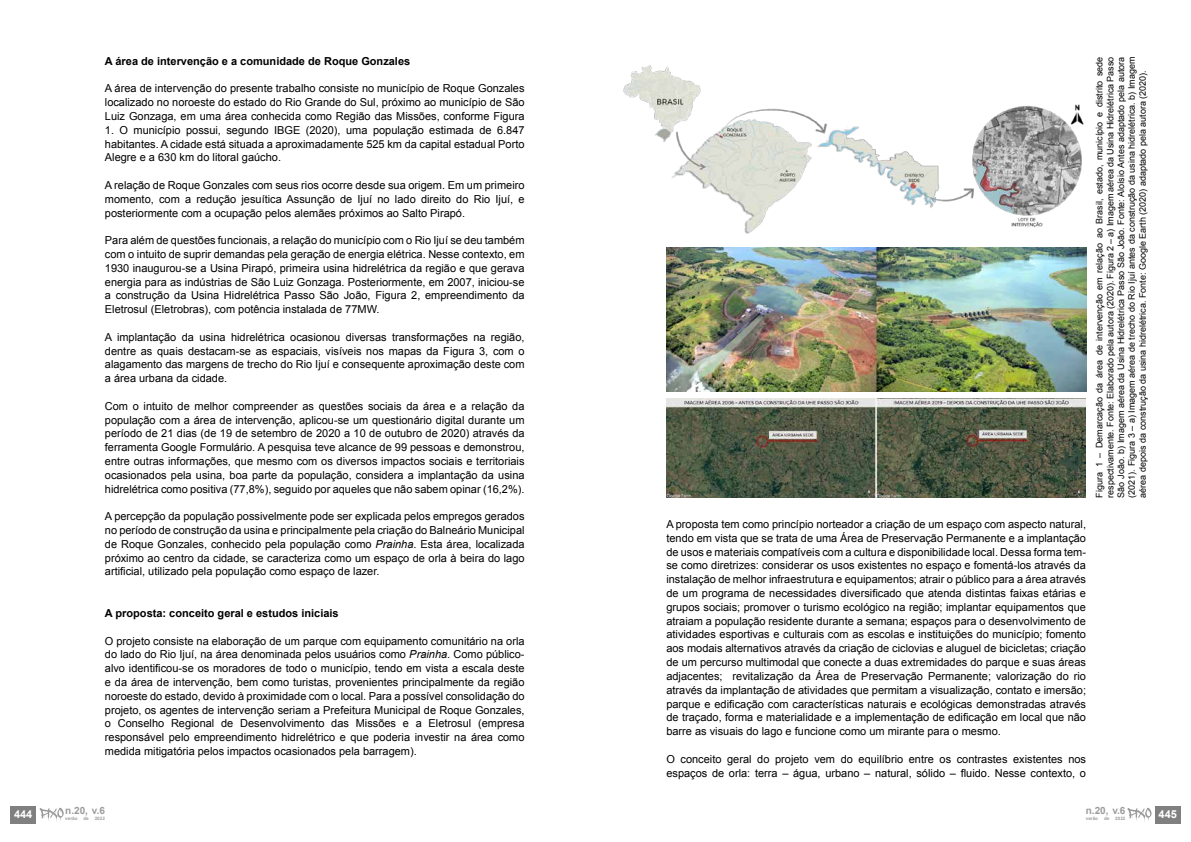
<style>
.page{position:relative;width:1191px;height:842px;background:#fff}
.page>*{position:absolute;margin:0;border:0;box-sizing:border-box;transform-origin:0 0}
.t1{font:11px/13.8px "Arial";color:#000;text-align:justify}
.t2{font:700 11px "Arial";color:#000}
.t3{font:700 11px "Arial";color:#fff}
.t4{font:700 10px "Arial";color:#9d9d9c}
.t5{font:9px/10.8px "Arial";color:#000;text-align:justify}
.t6{font:700 4.6px "Arial";color:#9d9d9c}
.s1{font-style:italic}
</style>
<div class="page">
<img style="left:623px;top:65px;width:461px;height:169px">
<img style="left:666px;top:248px;width:420px;height:143px">
<img style="left:666px;top:398px;width:419px;height:99px">
<div style="left:1155px;top:806px;width:25px;height:17px;background:#808080"></div>
<svg style="left:1127px;top:808px;width:24px;height:13px"></svg>
<div style="left:11px;top:806px;width:25px;height:17px;background:#808080"></div>
<svg style="left:40px;top:808px;width:24px;height:13px"></svg>
<p class="t3" style="left:14px;top:807px;width:20px">444</p>
<p class="t2" style="left:105px;top:54px;width:307px">A área de intervenção e a comunidade de Roque Gonzales</p>
<p class="t1" style="left:105px;top:82px;width:421px">A área de intervenção do presente trabalho consiste no município de Roque Gonzales localizado no noroeste do estado do Rio Grande do Sul, próximo ao município de São Luiz Gonzaga, em uma área conhecida como Região das Missões, conforme Figura</p>
<p class="t1" style="left:105px;top:123px;width:421px">1. O município possui, segundo IBGE (2020), uma população estimada de 6.847 habitantes. A cidade está situada a aproximadamente 525 km da capital estadual Porto Alegre e a 630 km do litoral gaúcho.</p>
<p class="t1" style="left:105px;top:178px;width:421px">A relação de Roque Gonzales com seus rios ocorre desde sua origem. Em um primeiro momento, com a redução jesuítica Assunção de Ijuí no lado direito do Rio Ijuí, e posteriormente com a ocupação pelos alemães próximos ao Salto Pirapó.</p>
<p class="t1" style="left:105px;top:233px;width:421px">Para além de questões funcionais, a relação do município com o Rio Ijuí se deu também com o intuito de suprir demandas pela geração de energia elétrica. Nesse contexto, em 1930 inaugurou-se a Usina Pirapó, primeira usina hidrelétrica da região e que gerava energia para as indústrias de São Luiz Gonzaga. Posteriormente, em 2007, iniciou-se a construção da Usina Hidrelétrica Passo São João, Figura 2, empreendimento da Eletrosul (Eletrobras), com potência instalada de 77MW.</p>
<p class="t1" style="left:105px;top:330px;width:421px">A implantação da usina hidrelétrica ocasionou diversas transformações na região, dentre as quais destacam-se as espaciais, visíveis nos mapas da Figura 3, com o alagamento das margens de trecho do Rio Ijuí e consequente aproximação deste com a área urbana da cidade.</p>
<p class="t1" style="left:105px;top:399px;width:421px">Com o intuito de melhor compreender as questões sociais da área e a relação da população com a área de intervenção, aplicou-se um questionário digital durante um período de 21 dias (de 19 de setembro de 2020 a 10 de outubro de 2020) através da ferramenta Google Formulário. A pesquisa teve alcance de 99 pessoas e demonstrou, entre outras informações, que mesmo com os diversos impactos sociais e territoriais ocasionados pela usina, boa parte da população, considera a implantação da usina hidrelétrica como positiva (77,8%), seguido por aqueles que não sabem opinar (16,2%).</p>
<p class="t1" style="left:105px;top:510px;width:421px">A percepção da população possivelmente pode ser explicada pelos empregos gerados no período de construção da usina e principalmente pela criação do Balneário Municipal de Roque Gonzales, conhecido pela população como <span class="s1">Prainha</span>. Esta área, localizada próximo ao centro da cidade, se caracteriza como um espaço de orla à beira do lago artificial, utilizado pela população como espaço de lazer.</p>
<p class="t2" style="left:105px;top:606px;width:235px">A proposta: conceito geral e estudos iniciais</p>
<p class="t1" style="left:105px;top:634px;width:421px">O projeto consiste na elaboração de um parque com equipamento comunitário na orla do lado do Rio Ijuí, na área denominada pelos usuários como <span class="s1">Prainha</span>. Como público&shy;alvo identificou-se os moradores de todo o município, tendo em vista a escala deste e da área de intervenção, bem como turistas, provenientes principalmente da região noroeste do estado, devido à proximidade com o local. Para a possível consolidação do projeto, os agentes de intervenção seriam a Prefeitura Municipal de Roque Gonzales, o Conselho Regional de Desenvolvimento das Missões e a Eletrosul (empresa responsável pelo empreendimento hidrelétrico e que poderia investir na área como medida mitigatória pelos impactos ocasionados pela barragem).</p>
<p class="t4" style="left:65px;top:804px;width:41px">n.20, v.6</p>
<p class="t6" style="left:65px;top:815px;width:14px">verão</p>
<p class="t6" style="left:83px;top:815px;width:7px">de</p>
<p class="t6" style="left:95px;top:815px;width:12px">2022</p>
<p class="t1" style="left:666px;top:517px;width:421px">A proposta tem como princípio norteador a criação de um espaço com aspecto natural, tendo em vista que se trata de uma Área de Preservação Permanente e a implantação de usos e materiais compatíveis com a cultura e disponibilidade local. Dessa forma tem&shy;se como diretrizes: considerar os usos existentes no espaço e fomentá-los através da instalação de melhor infraestrutura e equipamentos; atrair o público para a área através de um programa de necessidades diversificado que atenda distintas faixas etárias e grupos sociais; promover o turismo ecológico na região; implantar equipamentos que atraiam a população residente durante a semana; espaços para o desenvolvimento de atividades esportivas e culturais com as escolas e instituições do município; fomento aos modais alternativos através da criação de ciclovias e aluguel de bicicletas; criação de um percurso multimodal que conecte a duas extremidades do parque e suas áreas adjacentes; revitalização da Área de Preservação Permanente; valorização do rio através da implantação de atividades que permitam a visualização, contato e imersão; parque e edificação com características naturais e ecológicas demonstradas através de traçado, forma e materialidade e a implementação de edificação em local que não barre as visuais do lago e funcione como um mirante para o mesmo.</p>
<p class="t1" style="left:666px;top:752px;width:421px">O conceito geral do projeto vem do equilíbrio entre os contrastes existentes nos espaços de orla: terra – água, urbano – natural, sólido – fluido. Nesse contexto, o</p>
<p class="t5" style="left:1094px;top:497px;width:442px;rotate:-90deg">Figura 1 – Demarcação da área de intervenção em relação ao Brasil, estado, município e distrito sede respectivamente. Fonte: Elaborado pela autora (2020). Figura 2 – a) Imagem aérea da Usina Hidrelétrica Passo São João. b) Imagem aérea da Usina Hidrelétrica Passo São João. Fonte: Aloísio Antes adaptado pela autora (2021). Figura 3 – a) Imagem aérea de trecho do Rio Ijuí antes da construção da usina hidrelétrica. b) Imagem aérea depois da construção da usina hidrelétrica. Fonte: Google Earth (2020) adaptado pela autora (2020).</p>
<p class="t4" style="left:1085px;top:804px;width:41px">n.20, v.6</p>
<p class="t6" style="left:1085px;top:815px;width:14px">verão</p>
<p class="t6" style="left:1104px;top:815px;width:7px">de</p>
<p class="t6" style="left:1115px;top:815px;width:12px">2022</p>
<p class="t3" style="left:1158px;top:807px;width:20px">445</p>
</div>
